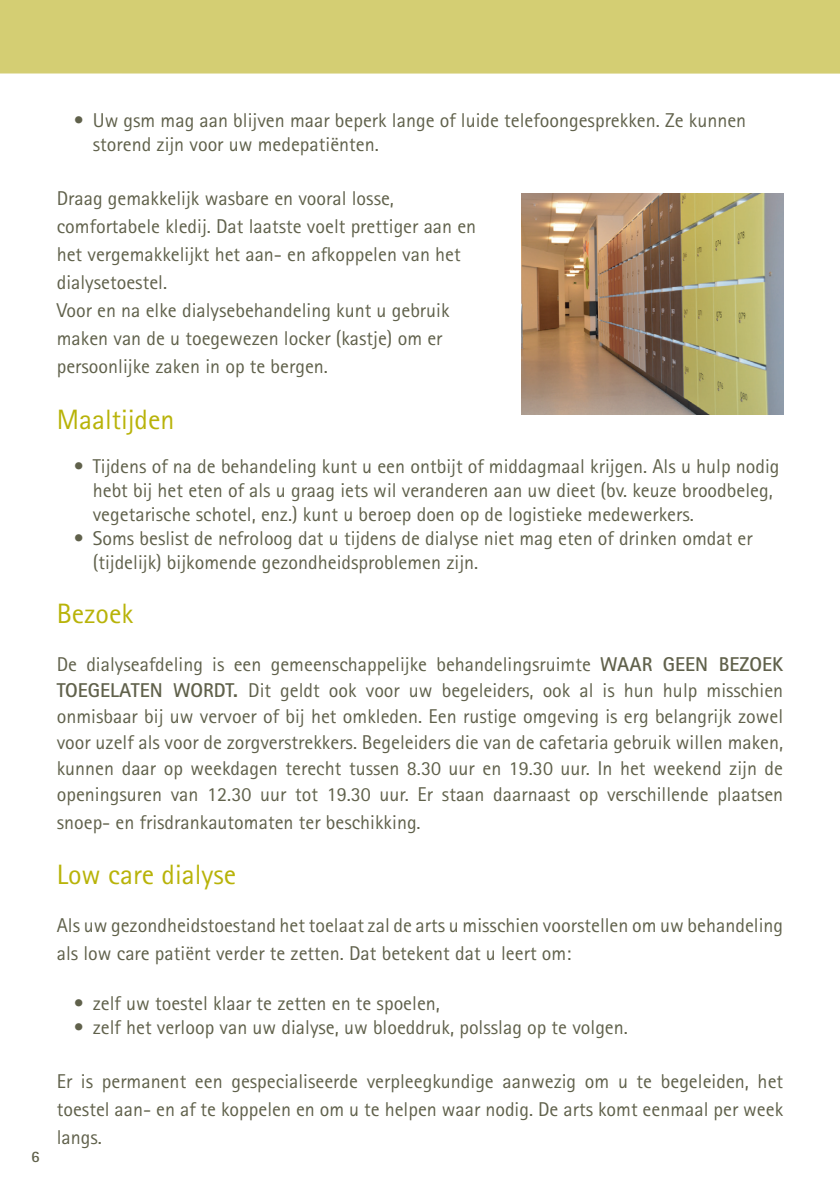
<style>
.page{position:relative;width:840px;height:1191px;background:#fff}
.page>*{position:absolute;margin:0;border:0;box-sizing:border-box;transform-origin:0 0}
.HOOFDTITEL{font:28px "Rotis Sans Serif Std";color:#b8b309}
.TEKST{font:20px/28px "Rotis Sans Serif Std";color:#60614b}
.t1{font:700 16px "Rotis Sans Serif Std";color:#60614b}
.s1{font-weight:700}
</style>
<div class="page">
<div style="left:0;top:0;width:839px;height:74px;background:#d4ce73"></div>
<img style="left:521px;top:193px;width:261px;height:221px">
<p class="t1" style="left:31px;top:1146px;width:10px">6</p>
<p class="TEKST" style="left:93px;top:108px;width:654px;line-height:24px;text-indent:-19px">• Uw gsm mag aan blijven maar beperk lange of luide telefoongesprekken. Ze kunnen storend zijn voor uw medepatiënten.</p>
<p class="TEKST" style="left:57px;top:184px;width:421px">Draag gemakkelijk wasbare en vooral losse, comfortabele kledij. Dat laatste voelt prettiger aan en het vergemakkelijkt het aan- en afkoppelen van het dialysetoestel.</p>
<p class="TEKST" style="left:57px;top:296px;width:394px">Voor en na elke dialysebehandeling kunt u gebruik maken van de u toegewezen locker (kastje) om er persoonlijke zaken in op te bergen.</p>
<p class="HOOFDTITEL" style="left:57px;top:403px;width:119px">Maaltijden</p>
<p class="TEKST" style="left:93px;top:454px;width:688px;line-height:24px;text-indent:-19px">• Tijdens of na de behandeling kunt u een ontbijt of middagmaal krijgen. Als u hulp nodig hebt bij het eten of als u graag iets wil veranderen aan uw dieet (bv. keuze broodbeleg, vegetarische schotel, enz.) kunt u beroep doen op de logistieke medewerkers.</p>
<p class="TEKST" style="left:93px;top:526px;width:661px;line-height:24px;text-indent:-19px">• Soms beslist de nefroloog dat u tijdens de dialyse niet mag eten of drinken omdat er (tijdelijk) bijkomende gezondheidsproblemen zijn.</p>
<p class="HOOFDTITEL" style="left:57px;top:597px;width:78px">Bezoek</p>
<p class="TEKST" style="left:57px;top:651px;width:727px;line-height:26px;text-align:justify">De dialyseafdeling is een gemeenschappelijke behandelingsruimte <span class="s1">WAAR GEEN BEZOEK TOEGELATEN WORDT.</span> Dit geldt ook voor uw begeleiders, ook al is hun hulp misschien onmisbaar bij uw vervoer of bij het omkleden. Een rustige omgeving is erg belangrijk zowel voor uzelf als voor de zorgverstrekkers. Begeleiders die van de cafetaria gebruik willen maken, kunnen daar op weekdagen terecht tussen 8.30 uur en 19.30 uur. In het weekend zijn de openingsuren van 12.30 uur tot 19.30 uur. Er staan daarnaast op verschillende plaatsen</p>
<p class="TEKST" style="left:57px;top:808px;width:365px">snoep- en frisdrankautomaten ter beschikking.</p>
<p class="HOOFDTITEL" style="left:57px;top:857px;width:181px">Low care dialyse</p>
<p class="TEKST" style="left:57px;top:910px;width:727px">Als uw gezondheidstoestand het toelaat zal de arts u misschien voorstellen om uw behandeling als low care patiënt verder te zetten. Dat betekent dat u leert om:</p>
<p class="TEKST" style="left:74px;top:988px;width:367px">• zelf uw toestel klaar te zetten en te spoelen,</p>
<p class="TEKST" style="left:74px;top:1012px;width:555px">• zelf het verloop van uw dialyse, uw bloeddruk, polsslag op te volgen.</p>
<p class="TEKST" style="left:57px;top:1066px;width:727px;text-align:justify">Er is permanent een gespecialiseerde verpleegkundige aanwezig om u te begeleiden, het toestel aan- en af te koppelen en om u te helpen waar nodig. De arts komt eenmaal per week langs.</p>
</div>
